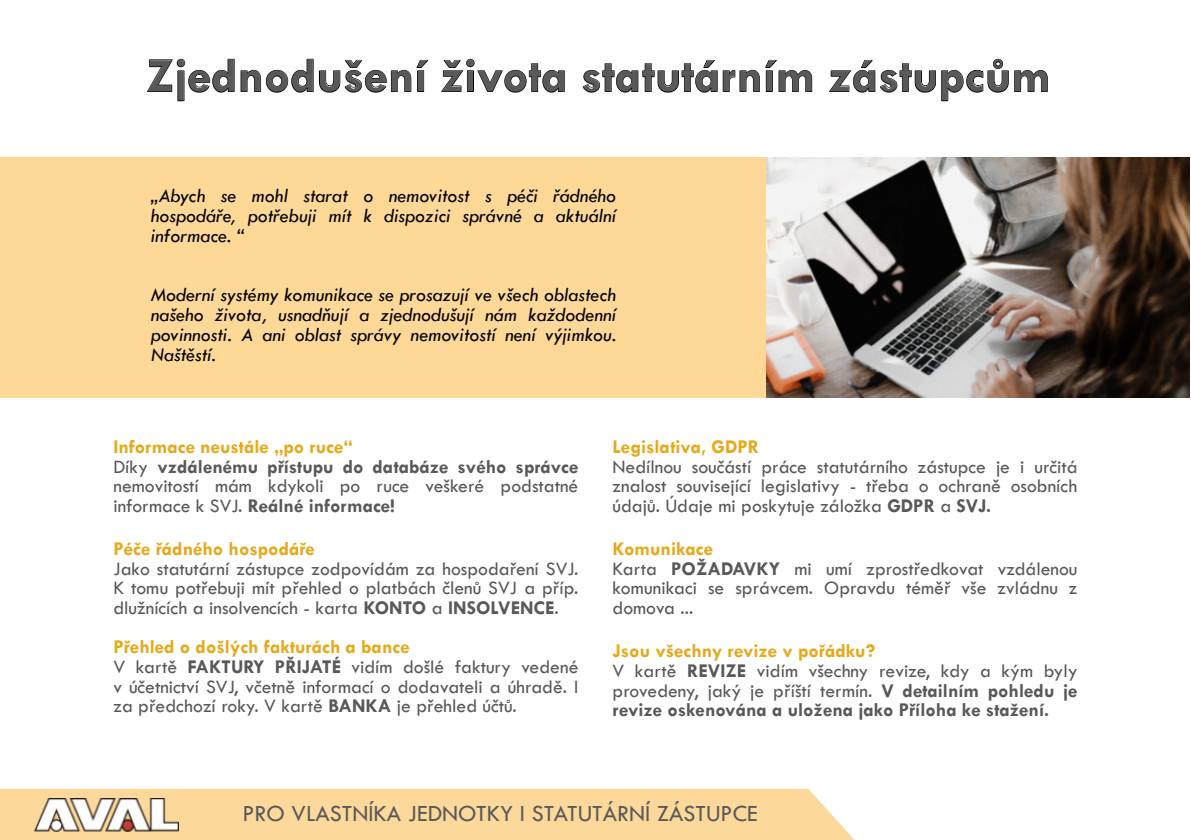
<style>
.page{position:relative;width:1191px;height:840px;background:#fff}
.page>*{position:absolute;margin:0;border:0;box-sizing:border-box;transform-origin:0 0}
.t1{font:700 49.6px "Tw Cen";color:#595959}
.t2{font:24px "Tw Cen";color:#595959}
.t3{font:italic 20px/20px "Tw Cen";color:#000;text-align:justify}
.t4{font:19.6px/19.6px "Tw Cen";color:#595959}
.t5{font:700 19.6px/19.6px "Tw Cen";color:#595959}
.t6{font:700 19.6px "Tw Cen";color:#e6a91a}
.s1{font-weight:700;color:#e6a91a}
.s2{font-weight:700}
.s3{color:#e6a91a}
.s4{font-weight:400}
</style>
<div class="page">
<svg style="left:147px;top:59px;width:87px;height:42px"></svg>
<svg style="left:241px;top:59px;width:72px;height:33px"></svg>
<svg style="left:319px;top:60px;width:109px;height:32px"></svg>
<svg style="left:441px;top:59px;width:124px;height:33px"></svg>
<svg style="left:583px;top:60px;width:134px;height:32px"></svg>
<svg style="left:723px;top:60px;width:89px;height:32px"></svg>
<svg style="left:829px;top:59px;width:179px;height:42px"></svg>
<svg style="left:1014px;top:70px;width:33px;height:22px"></svg>
<div style="left:0;top:788px;width:854px;height:51px;background:#fcd99b"></div>
<img style="left:35px;top:798px;width:144px;height:33px">
<div style="left:0;top:157px;width:768px;height:240px;background:#fdd897"></div>
<img style="left:766px;top:157px;width:423px;height:240px">
<h1 class="t1" style="left:146px;top:57px;width:906px">Zjednodušení života statutárním zástupcům</h1>
<p class="t3" style="left:151px;top:187px;width:467px">„Abych se mohl starat o nemovitost s péči řádného hospodáře, potřebuji mít k dispozici správné a aktuální informace. “</p>
<p class="t3" style="left:151px;top:286px;width:467px">Moderní systémy komunikace se prosazují ve všech oblastech našeho života, usnadňují a zjednodušují nám každodenní povinnosti. A ani oblast správy nemovitostí není výjimkou.<br>Naštěstí.</p>
<p class="t4" style="left:113px;top:438px;width:466px"><span class="s1">Informace neustále „po ruce“<br></span>Díky <span class="s2">vzdálenému přístupu do databáze svého správce </span>nemovitostí mám kdykoli po ruce veškeré podstatné informace k SVJ. <span class="s2">Reálné informace!</span></p>
<p class="t6" style="left:113px;top:541px;width:203px">Péče řádného hospodáře</p>
<p class="t4" style="left:113px;top:559px;width:466px;text-align:justify">Jako statutární zástupce zodpovídám za hospodaření SVJ.<br>K tomu potřebuji mít přehled o platbách členů SVJ a příp. dlužnících a insolvencích - karta <span class="s2">KONTO</span> a <span class="s2">INSOLVENCE</span>.</p>
<p class="t4" style="left:113px;top:638px;width:466px"><span class="s1">Přehled o došlých fakturách a bance<br></span>V kartě <span class="s2">FAKTURY PŘIJATÉ</span> vidím došlé faktury vedené v účetnictví SVJ, včetně informací o dodavateli a úhradě. I za předchozí roky. V kartě <span class="s2">BANKA</span> je přehled účtů.</p>
<p class="t6" style="left:612px;top:439px;width:148px">Legislativa, GDPR</p>
<p class="t4" style="left:612px;top:457px;width:466px;text-align:justify">Nedílnou součástí práce statutárního zástupce je i určitá znalost související legislativy - třeba o ochraně osobních údajů. Údaje mi poskytuje záložka <span class="s2">GDPR</span> a <span class="s2">SVJ.</span></p>
<p class="t4" style="left:612px;top:540px;width:466px"><span class="s1">Komunikace<br></span>Karta <span class="s2">POŽADAVKY</span> mi umí zprostředkovat vzdálenou komunikaci se správcem. Opravdu téměř vše zvládnu z domova ...</p>
<p class="t5" style="left:612px;top:642px;width:466px"><span class="s3">Jsou všechny revize v pořádku?<br></span><span class="s4">V kartě</span> REVIZE <span class="s4">vidím všechny revize, kdy a kým byly provedeny, jaký je příští termín.</span> V detailním pohledu je revize oskenována a uložena jako Příloha ke stažení.</p>
<p class="t2" style="left:242px;top:804px;width:517px">PRO VLASTNÍKA JEDNOTKY I STATUTÁRNÍ ZÁSTUPCE</p>
</div>
